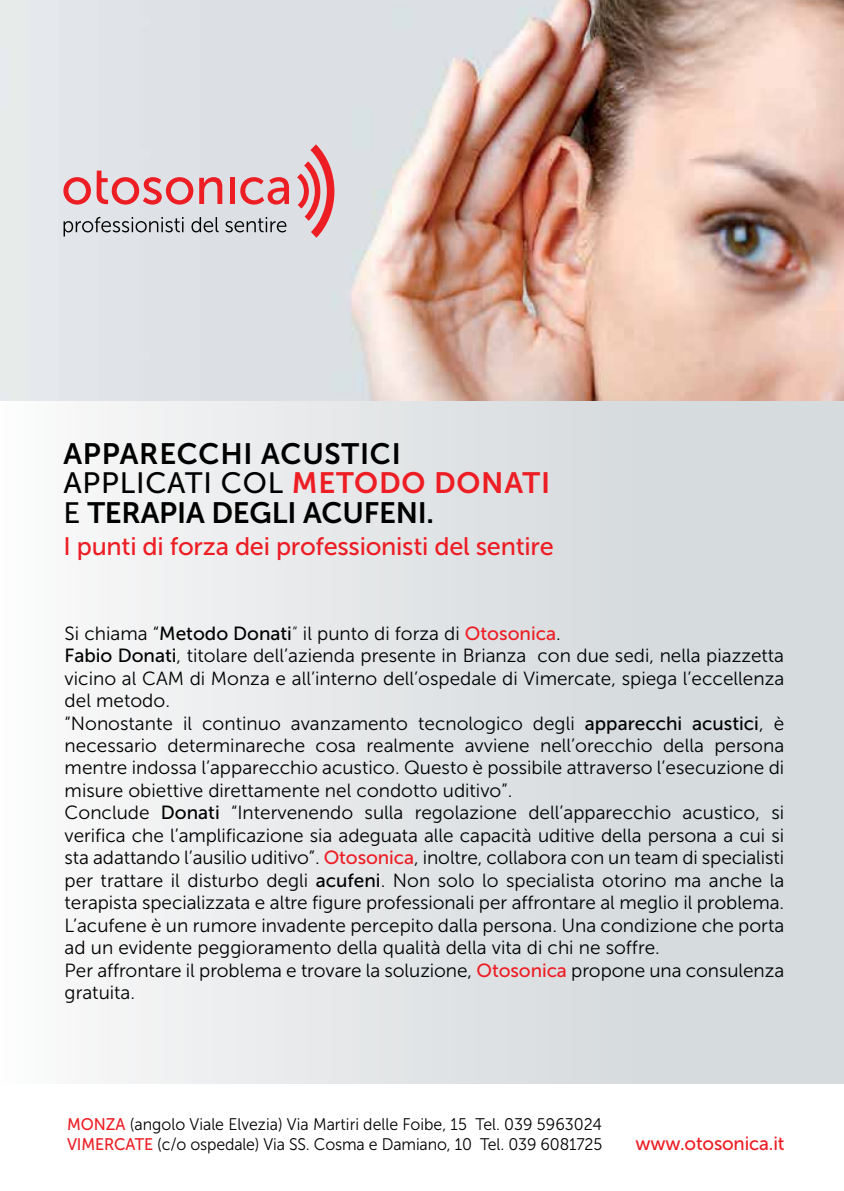
<style>
.page{position:relative;width:844px;height:1191px;background:#fff}
.page>*{position:absolute;margin:0;border:0;box-sizing:border-box;transform-origin:0 0}
.t1{font:29.4px "Museo Sans 500";letter-spacing:.025em;color:#000}
.t2{font:29.4px "Museo Sans 700";color:#000}
.t3{font:29.4px "Museo Sans 700";letter-spacing:.025em;color:#000}
.t4{font:25.2px "Museo Sans 500";letter-spacing:-.01em;color:#ed1d24}
.t5{font:19.07px/22.4px "Museo Sans 300";color:#000}
.t6{font:19.07px "Museo Sans 500";letter-spacing:-.01em;color:#ed1d24}
.t7{font:16.8px/19.9px "Museo Sans 300";color:#000;scale:.95 1}
.s1{font-family:"Museo Sans 700";color:#ed1d24}
.s2{font-family:"Museo Sans 500"}
.s3{font-family:"Museo Sans 100"}
.s4{font-family:"Museo Sans 500";color:#ed1d24}
</style>
<div class="page">
<div style="left:0;top:400px;width:843px;height:683px;background:linear-gradient(to right,#f8f8f8,#cfd5d7)"></div>
<img style="left:0;top:0;width:843px;height:400px">
<svg style="left:64px;top:217px;width:119px;height:19px;background:#b4b6ba"></svg>
<svg style="left:191px;top:217px;width:27px;height:15px"></svg>
<svg style="left:225px;top:217px;width:61px;height:15px"></svg>
<svg style="left:297px;top:144px;width:37px;height:94px;background:#e2989d"></svg>
<svg style="left:199px;top:177px;width:23px;height:27px"></svg>
<div style="left:229px;top:178px;width:5px;height:26px;background:#ed1d24"></div>
<svg style="left:240px;top:177px;width:49px;height:28px"></svg>
<svg style="left:97px;top:171px;width:96px;height:34px;background:#e39da3"></svg>
<svg style="left:63px;top:177px;width:28px;height:28px"></svg>
<h1 class="t3" style="left:63px;top:437px;width:339px">APPARECCHI ACUSTICI</h1>
<h1 class="t1" style="left:63px;top:467px;width:488px">APPLICATI COL <span class="s1">METODO DONATI</span></h1>
<h1 class="t2" style="left:63px;top:496px;width:372px"><span class="s2">E</span> TERAPIA DEGLI ACUFENI.</h1>
<h2 class="t4" style="left:63px;top:532px;width:491px">I punti di forza dei professionisti del sentire</h2>
<p class="t5" style="left:65px;top:622px;width:721px">Si chiama “<span class="s2">Metodo Donati</span><span class="s3">”</span> il punto di forza di <span class="s4">Otosonica</span>.<br><span class="s2">Fabio Donati</span>, titolare dell’azienda presente in Brianza con due sedi, nella piazzetta vicino al CAM di Monza e all’interno dell’ospedale di Vimercate, spiega l’eccellenza del metodo.<br>“Nonostante il continuo avanzamento tecnologico degli <span class="s2">apparecchi acustici</span>, è necessario determinareche cosa realmente avviene nell’orecchio della persona mentre indossa l’apparecchio acustico. Questo è possibile attraverso l’esecuzione di misure obiettive direttamente nel condotto uditivo”.<br>Conclude <span class="s2">Donati</span> “Intervenendo sulla regolazione dell’apparecchio acustico, si verifica che l’amplificazione sia adeguata alle capacità uditive della persona a cui si sta adattando l’ausilio uditivo”. <span class="s4">Otosonica</span>, inoltre, collabora con un team di specialisti per trattare il disturbo degli <span class="s2">acufeni</span>. Non solo lo specialista otorino ma anche la terapista specializzata e altre figure professionali per affrontare al meglio il problema.<br>L’acufene è un rumore invadente percepito dalla persona. Una condizione che porta ad un evidente peggioramento della qualità della vita di chi ne soffre.<br>Per affrontare il problema e trovare la soluzione, <span class="s4">Otosonica</span> propone una consulenza gratuita.</p>
<p class="t7" style="left:67px;top:1114px;width:565px"><span class="s4">MONZA</span> (angolo Viale Elvezia) Via Martiri delle Foibe, 15 Tel. 039 5963024<br><span class="s4">VIMERCATE</span> (c/o ospedale) Via SS. Cosma e Damiano, 10 Tel. 039 6081725</p>
<p class="t6" style="left:635px;top:1133px;width:150px">www.otosonica.it</p>
</div>
